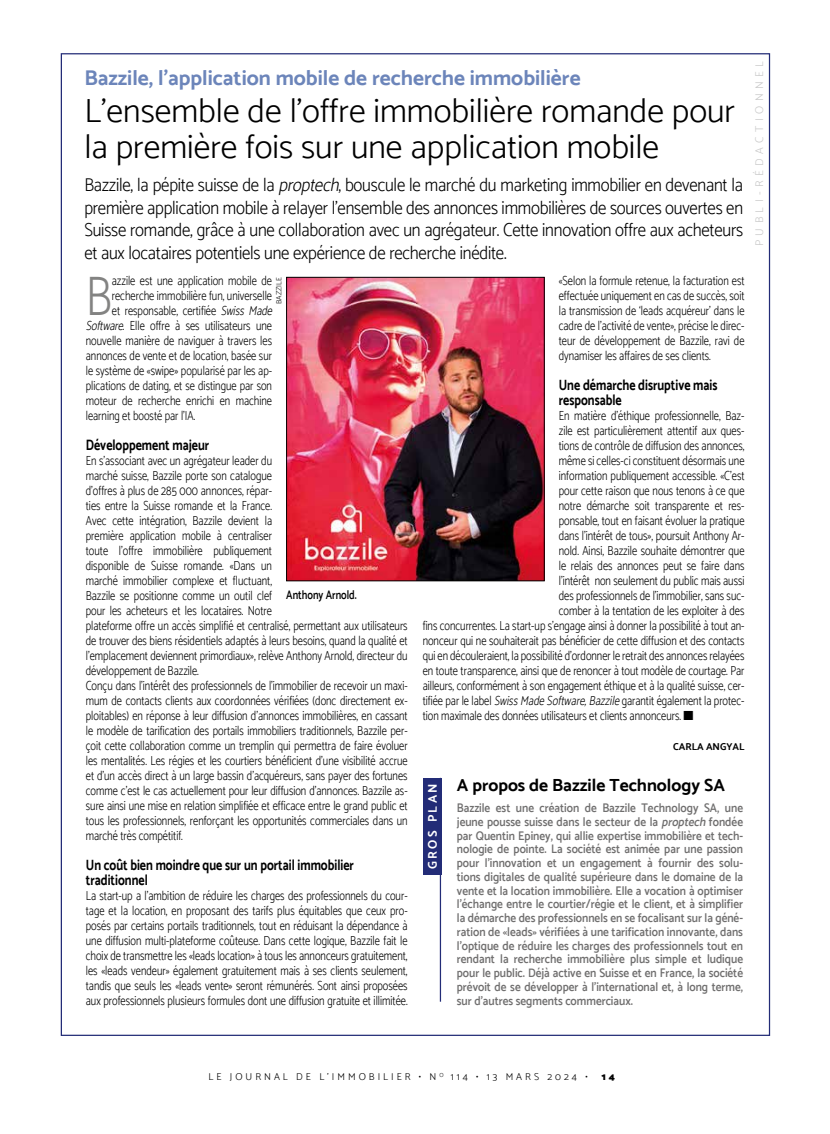
<style>
.page{position:relative;width:830px;height:1134px;background:#fff}
.page>*{position:absolute;margin:0;border:0;box-sizing:border-box;transform-origin:0 0}
.t1{font:300 56.38px "Catamaran";color:#838382;scale:.8 1}
.t2{font:300 33.75px/36.2px "Catamaran";color:#000}
.t3{font:700 21.25px "Catamaran";color:#6c85ba}
.t4{font:300 18.75px/22.5px "Catamaran";letter-spacing:-.01em;color:#000;text-align:justify;scale:.9 1}
.t5{font:700 17.5px "Catamaran";color:#000}
.t6{font:700 15px/15px "Catamaran";color:#000;scale:.8 1}
.t7{font:300 13.12px/15px "Catamaran";color:#000;text-align:justify;scale:.8 1}
.t8{font:600 12.5px/13.8px "Catamaran";color:#706f6f;text-align:justify;scale:.9 1}
.t9{font:600 12.5px "Catamaran";color:#000;scale:.8 1}
.t10{font:700 12.5px "Catamaran";letter-spacing:.2em;color:#fff}
.t11{font:300 11.25px "Catamaran";letter-spacing:.4em;color:#c8c8c8}
.t12{font:300 10px "Catamaran";letter-spacing:.3em;color:#000}
.t13{font:700 10px "Catamaran";color:#000}
.t14{font:900 10px "Catamaran";color:#000}
.t15{font:300 7.5px "Catamaran";letter-spacing:.01em;color:#000}
.s1{font-style:italic}
</style>
<div class="page">
<div style="left:423px;top:778px;width:18px;height:97px;background:#232c77"></div>
<hr style="left:439px;top:778px;width:2px;height:224px;background:#232c77">
<img style="left:288px;top:279px;width:254px;height:300px">
<div style="left:286px;top:277px;width:258px;height:304px;border:1px solid #000"></div>
<h3 class="t3" style="left:84px;top:66px;width:497px">Bazzile, l’application mobile de recherche immobilière</h3>
<h2 class="t2" style="left:84px;top:92px;width:652px">L’ensemble de l’offre immobilière romande pour la première fois sur une application mobile</h2>
<p class="t4" style="left:84px;top:173px;width:733px">Bazzile, la pépite suisse de la <span class="s1">proptech</span>, bouscule le marché du marketing immobilier en devenant la première application mobile à relayer l’ensemble des annonces immobilières de sources ouvertes en Suisse romande, grâce à une collaboration avec un agrégateur. Cette innovation offre aux acheteurs et aux locataires potentiels une expérience de recherche inédite.</p>
<h1 class="t1" style="left:86px;top:263px;width:34px">B</h1>
<p class="t7" style="left:112px;top:273px;width:202px">azzile est une application mobile de</p>
<p class="t15" style="left:274px;top:304px;width:29px;rotate:-90deg">BAZZILE</p>
<p class="t7" style="left:112px;top:288px;width:202px">recherche immobilière fun, universelle</p>
<p class="t7" style="left:112px;top:303px;width:206px">et responsable, certifiée <span class="s1">Swiss Made</span></p>
<p class="t7" style="left:86px;top:318px;width:234px"><span class="s1">Software</span>. Elle offre à ses utilisateurs une</p>
<p class="t7" style="left:86px;top:333px;width:234px">nouvelle manière de naviguer à travers les</p>
<p class="t7" style="left:86px;top:348px;width:234px">annonces de vente et de location, basée sur</p>
<p class="t7" style="left:86px;top:363px;width:234px">le système de «swipe» popularisé par les ap-</p>
<p class="t7" style="left:86px;top:378px;width:234px">plications de dating, et se distingue par son</p>
<p class="t7" style="left:86px;top:393px;width:234px">moteur de recherche enrichi en machine</p>
<p class="t7" style="left:86px;top:408px;width:138px">learning et boosté par l’IA.</p>
<p class="t6" style="left:86px;top:437px;width:156px">Développement majeur</p>
<p class="t7" style="left:86px;top:453px;width:403px;text-align:left">En s’associant avec un agrégateur leader du<br>marché suisse, Bazzile porte son catalogue<br>d’offres à plus de 285 000 annonces, répar-<br>ties entre la Suisse romande et la France.<br>Avec cette intégration, Bazzile devient la<br>première application mobile à centraliser<br>toute l’offre immobilière publiquement<br>disponible de Suisse romande. «Dans un<br>marché immobilier complexe et fluctuant,<br>Bazzile se positionne comme un outil clef<br>pour les acheteurs et les locataires. Notre<br>plateforme offre un accès simplifié et centralisé, permettant aux utilisateurs de trouver des biens résidentiels adaptés à leurs besoins, quand la qualité et l’emplacement deviennent primordiaux», relève Anthony Arnold, directeur du développement de Bazzile.<br>Conçu dans l’intérêt des professionnels de l’immobilier de recevoir un maxi&shy;mum de contacts clients aux coordonnées vérifiées (donc directement ex&shy;ploitables) en réponse à leur diffusion d’annonces immobilières, en cassant le modèle de tarification des portails immobiliers traditionnels, Bazzile per&shy;çoit cette collaboration comme un tremplin qui permettra de faire évoluer les mentalités. Les régies et les courtiers bénéficient d’une visibilité accrue et d’un accès direct à un large bassin d’acquéreurs, sans payer des fortunes comme c’est le cas actuellement pour leur diffusion d’annonces. Bazzile as&shy;sure ainsi une mise en relation simplifiée et efficace entre le grand public et tous les professionnels, renforçant les opportunités commerciales dans un marché très compétitif.</p>
<p class="t6" style="left:86px;top:857px;width:336px">Un coût bien moindre que sur un portail immobilier traditionnel</p>
<p class="t7" style="left:86px;top:888px;width:403px">La start-up a l’ambition de réduire les charges des professionnels du cour&shy;tage et la location, en proposant des tarifs plus équitables que ceux pro&shy;posés par certains portails traditionnels, tout en réduisant la dépendance à une diffusion multi-plateforme coûteuse. Dans cette logique, Bazzile fait le choix de transmettre les «leads location» à tous les annonceurs gratuitement, les «leads vendeur» également gratuitement mais à ses clients seulement, tandis que seuls les «leads vente» seront rémunérés. Sont ainsi proposées aux professionnels plusieurs formules dont une diffusion gratuite et illimitée.</p>
<p class="t9" style="left:286px;top:587px;width:90px">Anthony Arnold.</p>
<p class="t7" style="left:558px;top:273px;width:233px">«Selon la formule retenue, la facturation est effectuée uniquement en cas de succès, soit la transmission de ‘leads acquéreur’ dans le cadre de l’activité de vente», précise le direc&shy;teur de développement de Bazzile, ravi de dynamiser les affaires de ses clients.</p>
<p class="t6" style="left:558px;top:377px;width:200px">Une démarche disruptive mais responsable</p>
<p class="t7" style="left:558px;top:408px;width:233px">En matière d’éthique professionnelle, Baz-</p>
<p class="t7" style="left:558px;top:423px;width:233px">zile est particulièrement attentif aux ques-</p>
<p class="t7" style="left:558px;top:438px;width:233px">tions de contrôle de diffusion des annonces,</p>
<p class="t7" style="left:558px;top:453px;width:233px">même si celles-ci constituent désormais une</p>
<p class="t7" style="left:558px;top:468px;width:233px">information publiquement accessible. «C’est</p>
<p class="t7" style="left:558px;top:483px;width:233px">pour cette raison que nous tenons à ce que</p>
<p class="t7" style="left:558px;top:498px;width:233px">notre démarche soit transparente et res-</p>
<p class="t7" style="left:558px;top:513px;width:233px">ponsable, tout en faisant évoluer la pratique</p>
<p class="t7" style="left:558px;top:528px;width:233px">dans l’intérêt de tous», poursuit Anthony Ar-</p>
<p class="t7" style="left:558px;top:543px;width:233px">nold. Ainsi, Bazzile souhaite démontrer que</p>
<p class="t7" style="left:558px;top:558px;width:233px">le relais des annonces peut se faire dans</p>
<p class="t7" style="left:558px;top:573px;width:233px">l’intérêt non seulement du public mais aussi</p>
<p class="t7" style="left:558px;top:588px;width:233px">des professionnels de l’immobilier, sans suc-</p>
<p class="t7" style="left:558px;top:603px;width:233px">comber à la tentation de les exploiter à des</p>
<p class="t7" style="left:422px;top:618px;width:403px">fins concurrentes. La start-up s’engage ainsi à donner la possibilité à tout an-</p>
<p class="t7" style="left:422px;top:633px;width:403px">nonceur qui ne souhaiterait pas bénéficier de cette diffusion et des contacts</p>
<p class="t7" style="left:422px;top:648px;width:403px">qui en découleraient, la possibilité d’ordonner le retrait des annonces relayées</p>
<p class="t7" style="left:422px;top:663px;width:403px">en toute transparence, ainsi que de renoncer à tout modèle de courtage. Par</p>
<p class="t7" style="left:422px;top:678px;width:403px">ailleurs, conformément à son engagement éthique et à la qualité suisse, cer-</p>
<p class="t7" style="left:422px;top:693px;width:403px">tifiée par le label <span class="s1">SwissMadeSoftware,Bazzile</span>garantit également la protec-</p>
<p class="t7" style="left:422px;top:708px;width:340px">tion maximale des données utilisateurs et clients annonceurs. ■</p>
<p class="t13" style="left:673px;top:741px;width:73px">CARLA ANGYAL</p>
<h3 class="t5" style="left:456px;top:775px;width:269px">A propos de Bazzile Technology SA</h3>
<p class="t8" style="left:456px;top:801px;width:319px">Bazzile est une création de Bazzile Technology SA, une jeune pousse suisse dans le secteur de la <span class="s1">proptech</span>fondée par Quentin Epiney, qui allie expertise immobilière et tech&shy;nologie de pointe. La société est animée par une passion pour l’innovation et un engagement à fournir des solu&shy;tions digitales de qualité supérieure dans le domaine de la vente et la location immobilière. Elle a vocation à optimiser l’échange entre le courtier/régie et le client, et à simplifier la démarche des professionnels en se focalisant sur la géné&shy;ration de «leads» vérifiées à une tarification innovante, dans l’optique de réduire les charges des professionnels tout en rendant la recherche immobilière plus simple et ludique pour le public. Déjà active en Suisse et en France, la société prévoit de se développer à l’international et, à long terme, sur d’autres segments commerciaux.</p>
<p class="t10" style="left:425px;top:869px;width:88px;rotate:-90deg">GROS PLAN</p>
<p class="t11" style="left:752px;top:246px;width:187px;rotate:-90deg">PUBLI-RÉDACTIONNEL</p>
<p class="t12" style="left:208px;top:1071px;width:380px">LE JOURNAL DE L’IMMOBILIER • N <sup>O</sup> 114 • 13 MARS 2024 •</p>
<p class="t14" style="left:601px;top:1071px;width:15px">1 4</p>
</div>
